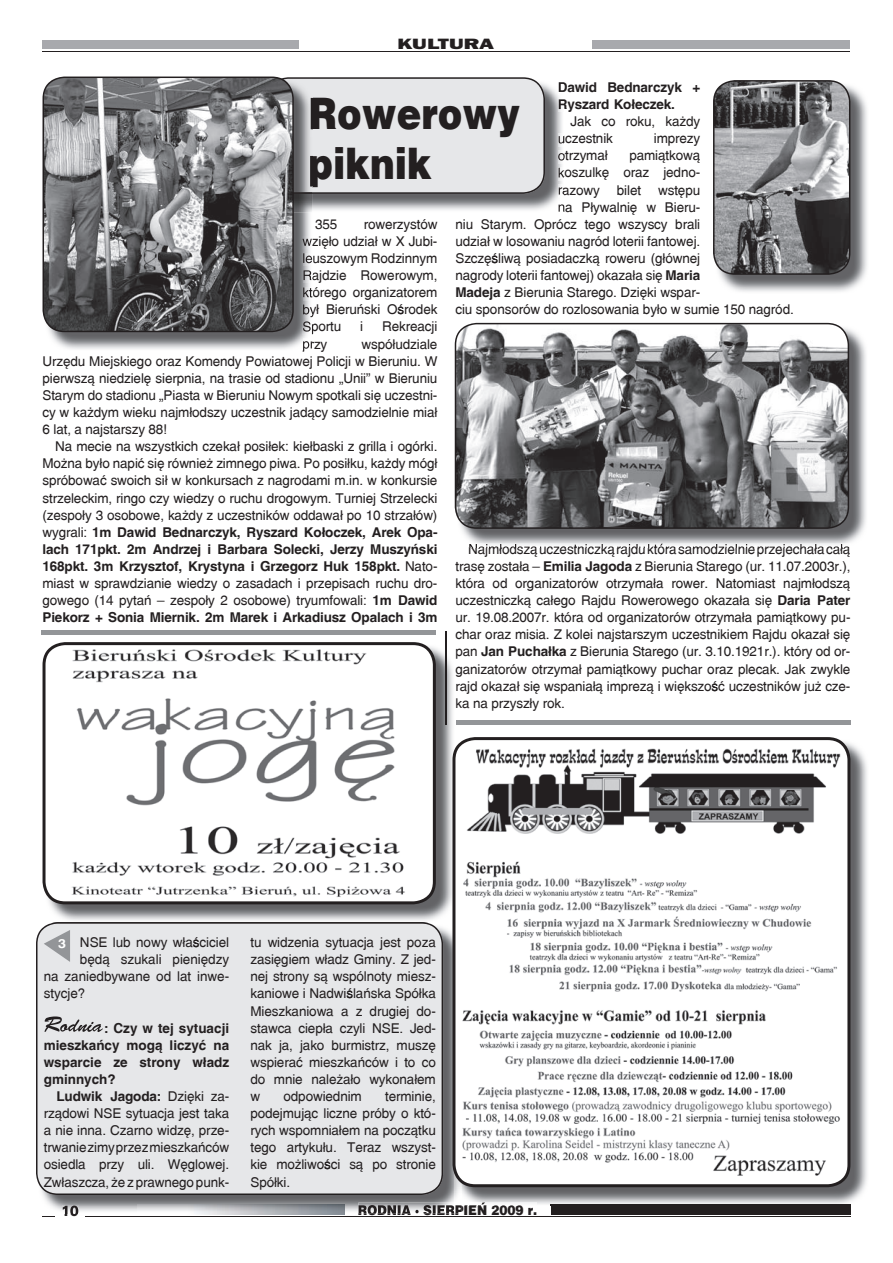
<style>
.page{position:relative;width:893px;height:1263px;background:#fff}
.page>*{position:absolute;margin:0;border:0;box-sizing:border-box;transform-origin:0 0}
.t1{font:900 43.5px/49.5px "Switzerland";color:#231f20;scale:.85 1}
.t2{font:800 15px "Frankfurt Gothic";color:#231f20;scale:1.5 1}
.t3{font:15px "Zurich AT Black";color:#231f20;scale:.9 1}
.t4{font:13.5px/17.1px "Switzerland";letter-spacing:-.01em;color:#231f20;text-align:justify}
.t5{font:700 13.5px/17.1px "Switzerland";color:#231f20;text-align:justify}
.t6{font:900 13.5px "Switzerland";color:#231f20;scale:.9 1}
.t7{font:12.9px "Swiss 721 AT Bold";color:#fff;scale:1.08 1}
.s1{font-weight:700}
</style>
<div class="page">
<hr style="left:85px;top:1216px;width:765px;height:1px;background:#231f20">
<svg style="left:43px;top:1216px;width:12px;height:1px"></svg>
<div style="left:551px;top:1204px;width:299px;height:11px;background:#231f20"></div>
<svg style="left:195px;top:1213px;width:149px;height:2px"></svg>
<hr style="left:43px;top:51px;width:807px;height:1px;background:#231f20">
<div style="left:43px;top:40px;width:807px;height:9px;background:#a8a9ad"></div>
<div style="left:299px;top:25px;width:293px;height:24px;background:#fff"></div>
<img style="left:43px;top:928px;width:412px;height:285px">
<img style="left:63px;top:1205px;width:15px;height:8px">
<img style="left:358px;top:1202px;width:104px;height:11px">
<img style="left:137px;top:1204px;width:207px;height:9px">
<div style="left:36px;top:923px;width:407px;height:272px;background:#e6e7e9"></div>
<svg style="left:44px;top:1016px;width:59px;height:16px"></svg>
<svg style="left:38px;top:924px;width:32px;height:38px"></svg>
<img style="left:50px;top:644px;width:403px;height:277px">
<img style="left:52px;top:922px;width:376px;height:1px">
<img style="left:54px;top:923px;width:372px;height:1px">
<svg style="left:43px;top:642px;width:393px;height:262px"></svg>
<img style="left:462px;top:743px;width:405px;height:462px">
<img style="left:462px;top:1202px;width:74px;height:3px">
<img style="left:551px;top:1204px;width:299px;height:1px">
<img style="left:455px;top:1187px;width:7px;height:11px">
<svg style="left:455px;top:1202px;width:7px;height:3px"></svg>
<svg style="left:452px;top:737px;width:398px;height:450px"></svg>
<img style="left:720px;top:86px;width:147px;height:206px">
<svg style="left:713px;top:80px;width:137px;height:195px;background:#7d7d7f"></svg>
<img style="left:462px;top:329px;width:404px;height:215px">
<img style="left:469px;top:544px;width:380px;height:3px">
<svg style="left:455px;top:323px;width:394px;height:206px"></svg>
<img style="left:312px;top:82px;width:250px;height:128px">
<svg style="left:559px;top:82px;width:4px;height:30px"></svg>
<svg style="left:558px;top:134px;width:5px;height:78px"></svg>
<div style="left:294px;top:77px;width:251px;height:117px;background:#e6e7e9"></div>
<img style="left:49px;top:193px;width:263px;height:156px">
<svg style="left:302px;top:236px;width:10px;height:114px"></svg>
<img style="left:294px;top:79px;width:18px;height:114px">
<svg style="left:43px;top:77px;width:251px;height:255px;background:#7a7b7d"></svg>
<div style="left:456px;top:720px;width:394px;height:5px;background:#939598"></div>
<hr style="left:42px;top:631px;width:394px;height:4px;background:#939598">
<hr style="left:445px;top:631px;width:1px;height:94px;background:#231f20">
<p class="t2" style="left:397px;top:35px;width:66px">KULTURA</p>
<p class="t5" style="left:558px;top:78px;width:144px">Dawid Bednarczyk +<br>Ryszard Ko³eczek.</p>
<p class="t4" style="left:558px;top:113px;width:144px;text-indent:13px">Jak co roku, ka¿dy uczestnik</p>
<h1 class="t1" style="left:308px;top:91px;width:250px">Rowerowy piknik</h1>
<p class="t4" style="left:654px;top:130px;width:48px">imprezy</p>
<p class="t4" style="left:558px;top:147px;width:52px">otrzyma³</p>
<p class="t4" style="left:558px;top:147px;width:144px;text-indent:72px">pami¹tkow¹ koszulkê oraz jedno&shy;razowy</p>
<p class="t4" style="left:617px;top:181px;width:26px">bilet</p>
<p class="t4" style="left:658px;top:181px;width:44px">wstêpu</p>
<p class="t4" style="left:558px;top:198px;width:144px">na P³ywalniê w Bieru-</p>
<p class="t4" style="left:455px;top:215px;width:246px">niu Starym. Oprócz tego wszyscy brali</p>
<p class="t4" style="left:455px;top:233px;width:246px">udzia³ w losowaniu nagród loterii fantowej.</p>
<p class="t4" style="left:455px;top:250px;width:246px">Szczêœliw¹ posiadaczk¹ roweru (g³ównej</p>
<p class="t4" style="left:455px;top:267px;width:246px">nagrody loterii fantowej) okaza³a siê <span class="s1">Maria</span></p>
<p class="t4" style="left:455px;top:284px;width:246px"><span class="s1">Madeja</span> z Bierunia Starego. Dziêki wspar-</p>
<p class="t4" style="left:455px;top:301px;width:340px">ciu sponsorów do rozlosowania by³o w sumie 150 nagród.</p>
<p class="t4" style="left:302px;top:215px;width:137px;text-indent:62px">rowerzystów wziê³o udzia³ w X Jubi&shy;leuszowym Rodzinnym Rajdzie Rowerowym, którego organizatorem by³ Bieruñski Oœrodek Sportu</p>
<p class="t4" style="left:315px;top:215px;width:24px">355</p>
<p class="t4" style="left:360px;top:318px;width:5px">i</p>
<p class="t4" style="left:382px;top:318px;width:57px">Rekreacji</p>
<p class="t4" style="left:43px;top:335px;width:396px;text-indent:319px">wspó³udziale Urzêdu Miejskiego oraz Komendy Powiatowej Policji w Bieruniu. W pierwsz¹ niedzielê sierpnia, na trasie od stadionu „Unii” w Bieruniu Starym do stadionu „Piasta w Bieruniu Nowym spotkali siê uczestni&shy;cy w ka¿dym wieku najm³odszy uczestnik jad¹cy samodzielnie mia³<br>6 lat, a najstarszy 88!</p>
<p class="t4" style="left:43px;top:438px;width:396px;text-indent:13px">Na mecie na wszystkich czeka³ posi³ek: kie³baski z grilla i ogórki.<br>Mo¿na by³o napiæ siê równie¿ zimnego piwa. Po posi³ku, ka¿dy móg³ spróbowaæ swoich si³ w konkursach z nagrodami m.in. w konkursie strzeleckim, ringo czy wiedzy o ruchu drogowym. Turniej Strzelecki (zespo³y 3 osobowe, ka¿dy z uczestników oddawa³ po 10 strza³ów) wygrali: <span class="s1">1m Dawid Bednarczyk, Ryszard Ko³oczek, Arek Opa&shy;lach 171pkt. 2m Andrzej i Barbara Solecki, Jerzy Muszyñski 168pkt. 3m Krzysztof, Krystyna i Grzegorz Huk 158pkt.</span> Nato&shy;miast w sprawdzianie wiedzy o zasadach i przepisach ruchu dro&shy;gowego (14 pytañ – zespo³y 2 osobowe) tryumfowali: <span class="s1">1m Dawid Piekorz + Sonia Miernik. 2m Marek i Arkadiusz Opalach i 3m</span></p>
<p class="t4" style="left:302px;top:335px;width:27px">przy</p>
<p class="t4" style="left:455px;top:540px;width:396px;text-indent:13px">Najm³odsz¹ uczestniczk¹ rajdu która samodzielnie przejecha³a ca³¹ trasê zosta³a – <span class="s1">Emilia Jagoda</span> z Bierunia Starego (ur. 11.07.2003r.), która od organizatorów otrzyma³a rower. Natomiast najm³odsz¹ uczestniczk¹ ca³ego Rajdu Rowerowego okaza³a siê <span class="s1">Daria Pater </span>ur. 19.08.2007r. która od organizatorów otrzyma³a pami¹tkowy pu&shy;char oraz misia. Z kolei najstarszym uczestnikiem Rajdu okaza³ siê pan <span class="s1">Jan Pucha³ka</span> z Bierunia Starego (ur. 3.10.1921r.). który od or&shy;ganizatorów otrzyma³ pami¹tkowy puchar oraz plecak. Jak zwykle rajd okaza³ siê wspania³¹ imprez¹ i wiêkszoœæ uczestników ju¿ cze&shy;ka na przysz³y rok.</p>
<p class="t4" style="left:80px;top:934px;width:151px">NSE lub nowy w³aœciciel</p>
<p class="t4" style="left:80px;top:951px;width:151px">bêd¹ szukali pieniêdzy</p>
<p class="t4" style="left:44px;top:968px;width:187px">na zaniedbywane od lat inwe-</p>
<p class="t4" style="left:44px;top:985px;width:43px">stycje?</p>
<p class="t5" style="left:44px;top:1019px;width:187px;text-indent:60px">: Czy w tej sytuacji mieszkañcy mog¹ liczyæ na wsparcie ze strony w³adz gminnych?</p>
<p class="t4" style="left:44px;top:1088px;width:187px;text-indent:13px"><span class="s1">Ludwik Jagoda:</span> Dziêki za&shy;rz¹dowi NSE sytuacja jest taka a nie inna. Czarno widzê, prze&shy;trwanie zimy przez mieszkañców osiedla przy uli. Wêglowej.<br>Zw³aszcza, ¿e z prawnego punk-</p>
<p class="t7" style="left:58px;top:936px;width:9px">3</p>
<p class="t4" style="left:250px;top:934px;width:187px">tu widzenia sytuacja jest poza zasiêgiem w³adz Gminy. Z jed&shy;nej strony s¹ wspólnoty miesz&shy;kaniowe i Nadwiœlañska Spó³ka Mieszkaniowa a z drugiej do&shy;stawca ciep³a czyli NSE. Jed&shy;nak ja, jako burmistrz, muszê wspieraæ mieszkañców i to co do mnie nale¿a³o wykona³em w</p>
<p class="t4" style="left:284px;top:1088px;width:80px">odpowiednim</p>
<p class="t4" style="left:250px;top:1088px;width:187px;text-indent:135px">terminie, podejmuj¹c liczne próby o któ&shy;rych wspomnia³em na pocz¹tku tego artyku³u. Teraz wszyst&shy;kie mo¿liwoœci s¹ po stronie Spó³ki.</p>
<p class="t3" style="left:61px;top:1202px;width:21px">10</p>
<p class="t6" style="left:358px;top:1202px;width:201px">RODNIA · SIERPIEŃ 2009 r.</p>
</div>
